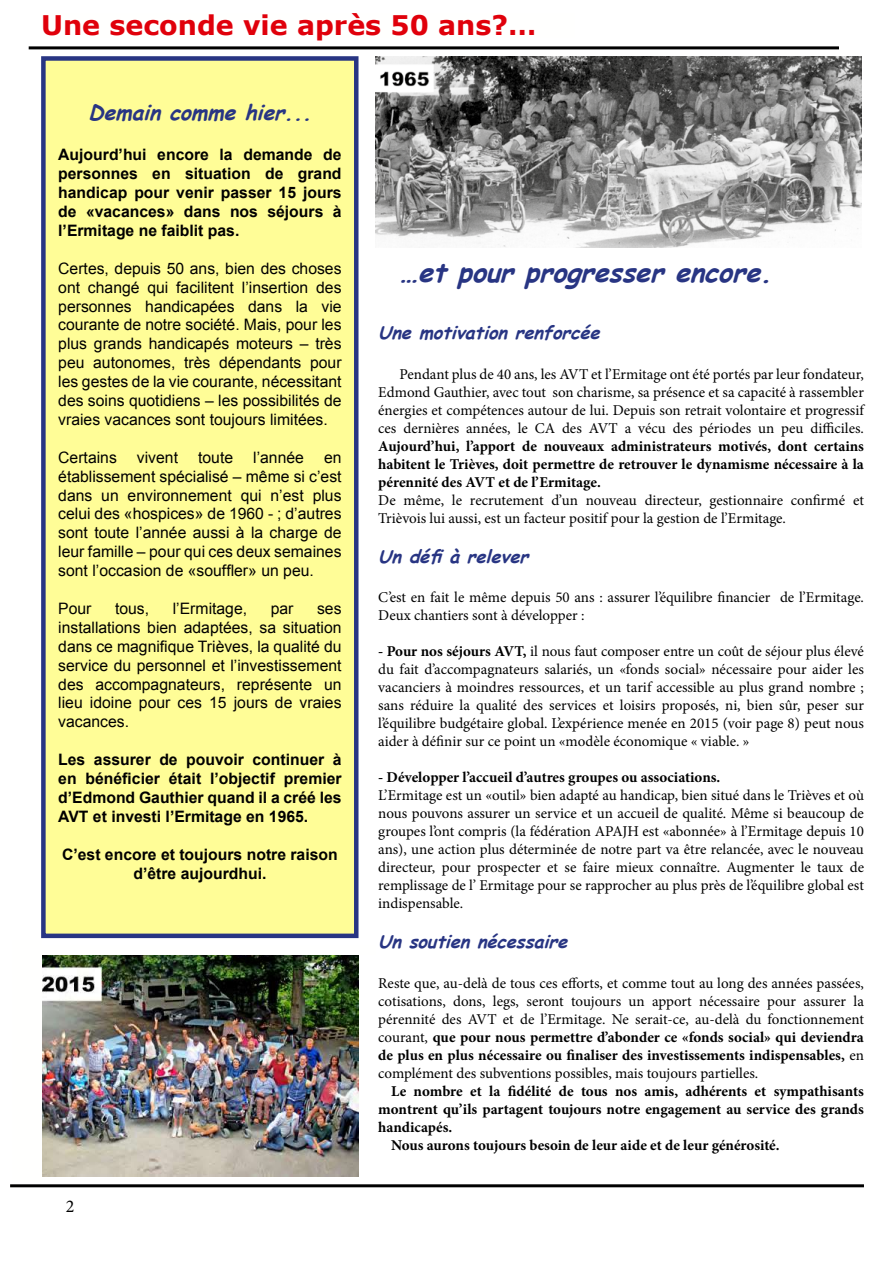
<style>
.page{position:relative;width:893px;height:1263px;background:#fff}
.page>*{position:absolute;margin:0;border:0;box-sizing:border-box;transform-origin:0 0}
.t1{font:700 27px "Verdana";color:#e0000b}
.t2{font:italic 700 27px "Comic Sans MS";color:#283583}
.t3{font:italic 700 21px "Comic Sans MS";color:#283583}
.t4{font:italic 700 18px "Comic Sans MS";color:#283583}
.t5{font:18px "Minion Pro";color:#000}
.t6{font:15.75px/18.9px "Arial";color:#000;text-align:justify}
.t7{font:700 15.75px/18.9px "Arial";color:#000;text-align:justify}
.t8{font:15px/18px "Minion Pro";color:#000;text-align:justify}
.t9{font:700 15px/18px "Minion Pro";color:#000;text-align:justify}
.s1{font-weight:700}
</style>
<div class="page">
<img style="left:376px;top:56px;width:485px;height:191px">
<img style="left:42px;top:955px;width:316px;height:221px">
<div style="left:41px;top:56px;width:317px;height:882px;background:#fffd97;border:4px solid #283583"></div>
<hr style="left:29px;top:46px;width:810px;height:3px;background:#000">
<hr style="left:10px;top:1184px;width:854px;height:3px;background:#000">
<h1 class="t1" style="left:41px;top:6px;width:497px">Une seconde vie après 50 ans?…</h1>
<h2 class="t3" style="left:88px;top:97px;width:233px">Demain comme hier...</h2>
<p class="t7" style="left:58px;top:146px;width:285px">Aujourd’hui encore la demande de personnes en situation de grand handicap pour venir passer 15 jours de «vacances» dans nos séjours à l’Ermitage ne faiblit pas.</p>
<p class="t6" style="left:58px;top:259px;width:285px">Certes, depuis 50 ans, bien des choses ont changé qui facilitent l’insertion des personnes handicapées dans la vie courante de notre société. Mais, pour les plus grands handicapés moteurs – très peu autonomes, très dépendants pour les gestes de la vie courante, nécessitant des soins quotidiens – les possibilités de vraies vacances sont toujours limitées.</p>
<p class="t6" style="left:58px;top:448px;width:60px">Certains</p>
<p class="t6" style="left:137px;top:448px;width:43px">vivent</p>
<p class="t6" style="left:198px;top:448px;width:37px">toute</p>
<p class="t6" style="left:253px;top:448px;width:52px">l’année</p>
<p class="t6" style="left:58px;top:448px;width:285px;text-indent:266px">en établissement spécialisé – même si c’est dans un environnement qui n’est plus celui des «hospices» de 1960 - ; d’autres sont toute l’année aussi à la charge de leur famille – pour qui ces deux semaines sont l’occasion de «souffler» un peu.</p>
<p class="t6" style="left:58px;top:599px;width:35px">Pour</p>
<p class="t6" style="left:115px;top:599px;width:36px">tous,</p>
<p class="t6" style="left:173px;top:599px;width:76px">l’Ermitage,</p>
<p class="t6" style="left:271px;top:599px;width:24px">par</p>
<p class="t6" style="left:58px;top:599px;width:285px;text-indent:259px">ses installations bien adaptées, sa situation dans ce magnifique Trièves, la qualité du service du personnel et l’investissement des accompagnateurs, représente un lieu idoine pour ces 15 jours de vraies vacances.</p>
<p class="t7" style="left:58px;top:751px;width:285px">Les assurer de pouvoir continuer à en bénéficier était l’objectif premier d’Edmond Gauthier quand il a créé les AVT et investi l’Ermitage en 1965.</p>
<p class="t7" style="left:62px;top:845px;width:277px;text-align:center">C’est encore et toujours notre raison d’être aujourdhui.</p>
<p class="t5" style="left:66px;top:1194px;width:10px">2</p>
<h1 class="t2" style="left:399px;top:252px;width:384px">…et pour progresser encore.</h1>
<p class="t4" style="left:378px;top:320px;width:229px">Une motivation renforcée</p>
<p class="t8" style="left:378px;top:365px;width:487px;text-indent:21px">Pendant plus de 40 ans, les AVT et l’Ermitage ont été portés par leur fondateur, Edmond Gauthier, avec tout son charisme, sa présence et sa capacité à rassembler énergies et compétences autour de lui. Depuis son retrait volontaire et progressif ces dernières années, le CA des AVT a vécu des périodes un peu difficiles.</p>
<p class="t9" style="left:378px;top:437px;width:487px">Aujourd’hui, l’apport de nouveaux administrateurs motivés, dont certains habitent le Trièves, doit permettre de retrouver le dynamisme nécessaire à la pérennité des AVT et de l’Ermitage.</p>
<p class="t8" style="left:378px;top:491px;width:487px">De même, le recrutement d’un nouveau directeur, gestionnaire confirmé et<br>Trièvois lui aussi, est un facteur positif pour la gestion de l’Ermitage.</p>
<p class="t4" style="left:378px;top:543px;width:158px">Un défi à relever</p>
<p class="t8" style="left:378px;top:588px;width:487px">C’est en fait le même depuis 50 ans : assurer l’équilibre financier de l’Ermitage.<br>Deux chantiers sont à développer :</p>
<p class="t8" style="left:378px;top:642px;width:487px"><span class="s1">- Pour nos séjours AVT,</span> il nous faut composer entre un coût de séjour plus élevé du fait d’accompagnateurs salariés, un «fonds social» nécessaire pour aider les vacanciers à moindres ressources, et un tarif accessible au plus grand nombre ; sans réduire la qualité des services et loisirs proposés, ni, bien sûr, peser sur l’équilibre budgétaire global. L’expérience menée en 2015 (voir page 8) peut nous aider à définir sur ce point un «modèle économique « viable. »</p>
<p class="t9" style="left:378px;top:768px;width:344px">- Développer l’accueil d’autres groupes ou associations.</p>
<p class="t8" style="left:378px;top:786px;width:487px">L’Ermitage est un «outil» bien adapté au handicap, bien situé dans le Trièves et où nous pouvons assurer un service et un accueil de qualité. Même si beaucoup de groupes l’ont compris (la fédération APAJH est «abonnée» à l’Ermitage depuis 10 ans), une action plus déterminée de notre part va être relancée, avec le nouveau directeur, pour prospecter et se faire mieux connaître. Augmenter le taux de remplissage de l’ Ermitage pour se rapprocher au plus près de l’équilibre global est indispensable.</p>
<p class="t4" style="left:378px;top:928px;width:197px">Un soutien nécessaire</p>
<p class="t8" style="left:378px;top:974px;width:487px">Reste que, au-delà de tous ces efforts, et comme tout au long des années passées, cotisations, dons, legs, seront toujours un apport nécessaire pour assurer la pérennité des AVT et de l’Ermitage. Ne serait-ce, au-delà du fonctionnement courant, <span class="s1">que pour nous permettre d’abonder ce «fonds social» qui deviendra de plus en plus nécessaire ou finaliser des investissements indispensables,</span> en complément des subventions possibles, mais toujours partielles.</p>
<p class="t9" style="left:391px;top:1081px;width:474px">Le nombre et la fidélité de tous nos amis, adhérents et sympathisants</p>
<p class="t9" style="left:378px;top:1099px;width:487px">montrent qu’ils partagent toujours notre engagement au service des grands</p>
<p class="t9" style="left:378px;top:1117px;width:76px">handicapés.</p>
<p class="t9" style="left:391px;top:1135px;width:390px">Nous aurons toujours besoin de leur aide et de leur générosité.</p>
</div>
